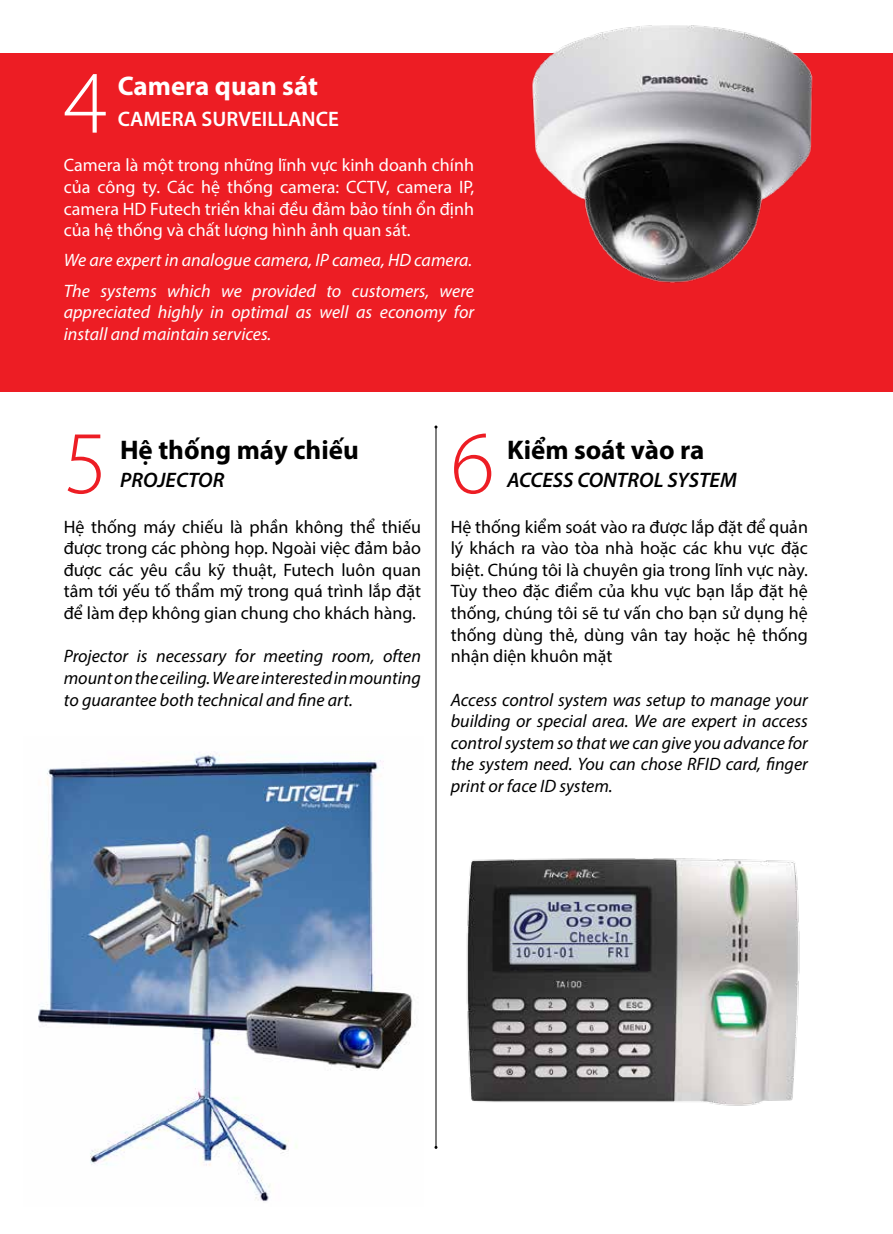
<style>
.page{position:relative;width:893px;height:1234px;background:#fff}
.page>*{position:absolute;margin:0;border:0;box-sizing:border-box;transform-origin:0 0}
.t1{font:300 90px "Myriad Pro";color:#ed1d24}
.t2{font:300 90px "Myriad Pro";color:#fff}
.t3{font:700 27px "Myriad Pro";color:#000}
.t4{font:700 27px "Myriad Pro";color:#fff}
.t5{font:italic 600 21px "Myriad Pro";color:#000}
.t6{font:600 21px "Myriad Pro";color:#fff}
.t7{font:18px/21.6px "Myriad Pro";color:#000;text-align:justify}
.t8{font:italic 18px/21.6px "Myriad Pro";color:#000;text-align:justify}
.t9{font:18px/21.6px "Myriad Pro";color:#fff;text-align:justify}
.t10{font:italic 18px/30.2px "Myriad Pro";color:#fff}
</style>
<div class="page">
<div style="left:0;top:53px;width:893px;height:338px;background:#ed1d24"></div>
<img style="left:38px;top:753px;width:377px;height:449px">
<hr style="left:436px;top:427px;width:1px;height:720px;background:#000">
<img style="left:531px;top:26px;width:282px;height:257px">
<img style="left:466px;top:858px;width:334px;height:248px">
<h1 class="t2" style="left:64px;top:48px;width:45px">4</h1>
<h2 class="t4" style="left:118px;top:69px;width:202px">Camera quan sát</h2>
<p class="t6" style="left:118px;top:106px;width:223px">CAMERA SURVEILLANCE</p>
<p class="t9" style="left:64px;top:154px;width:412px">Camera là một trong những lĩnh vực kinh doanh chính của công ty. Các hệ thống camera: CCTV, camera IP, camera HD Futech triển khai đều đảm bảo tính ổn định của hệ thống và chất lượng hình ảnh quan sát.</p>
<p class="t10" style="left:64px;top:245px;width:412px">We are expert in analogue camera, IP camea, HD camera.<br>The systems which we provided to customers, were</p>
<p class="t10" style="left:64px;top:301px;width:412px;line-height:21.6px">appreciated highly in optimal as well as economy for install and maintain services.</p>
<h1 class="t1" style="left:64px;top:409px;width:45px">5</h1>
<h1 class="t1" style="left:451px;top:409px;width:45px">6</h1>
<h2 class="t3" style="left:120px;top:432px;width:240px">Hệ thống máy chiếu</h2>
<h2 class="t3" style="left:507px;top:432px;width:199px">Kiểm soát vào ra</h2>
<p class="t5" style="left:120px;top:466px;width:106px">PROJECTOR</p>
<p class="t5" style="left:507px;top:466px;width:231px">ACCESS CONTROL SYSTEM</p>
<p class="t7" style="left:64px;top:515px;width:359px">Hệ thống máy chiếu là phần không thể thiếu được trong các phòng họp. Ngoài việc đảm bảo được các yêu cầu kỹ thuật, Futech luôn quan tâm tới yếu tố thẩm mỹ trong quá trình lắp đặt để làm đẹp không gian chung cho khách hàng.</p>
<p class="t8" style="left:64px;top:645px;width:359px">Projector is necessary for meeting room, often mount on the ceiling. We are interested in mounting to guarantee both technical and fine art.</p>
<p class="t7" style="left:451px;top:515px;width:359px">Hệ thống kiểm soát vào ra được lắp đặt để quản lý khách ra vào tòa nhà hoặc các khu vực đặc biệt. Chúng tôi là chuyên gia trong lĩnh vực này.<br>Tùy theo đặc điểm của khu vực bạn lắp đặt hệ thống, chúng tôi sẽ tư vấn cho bạn sử dụng hệ thống dùng thẻ, dùng vân tay hoặc hệ thống nhận diện khuôn mặt</p>
<p class="t8" style="left:451px;top:688px;width:359px">Access control system was setup to manage your building or special area. We are expert in access control system so that we can give you advance for the system need. You can chose RFID card, finger print or face ID system.</p>
</div>
